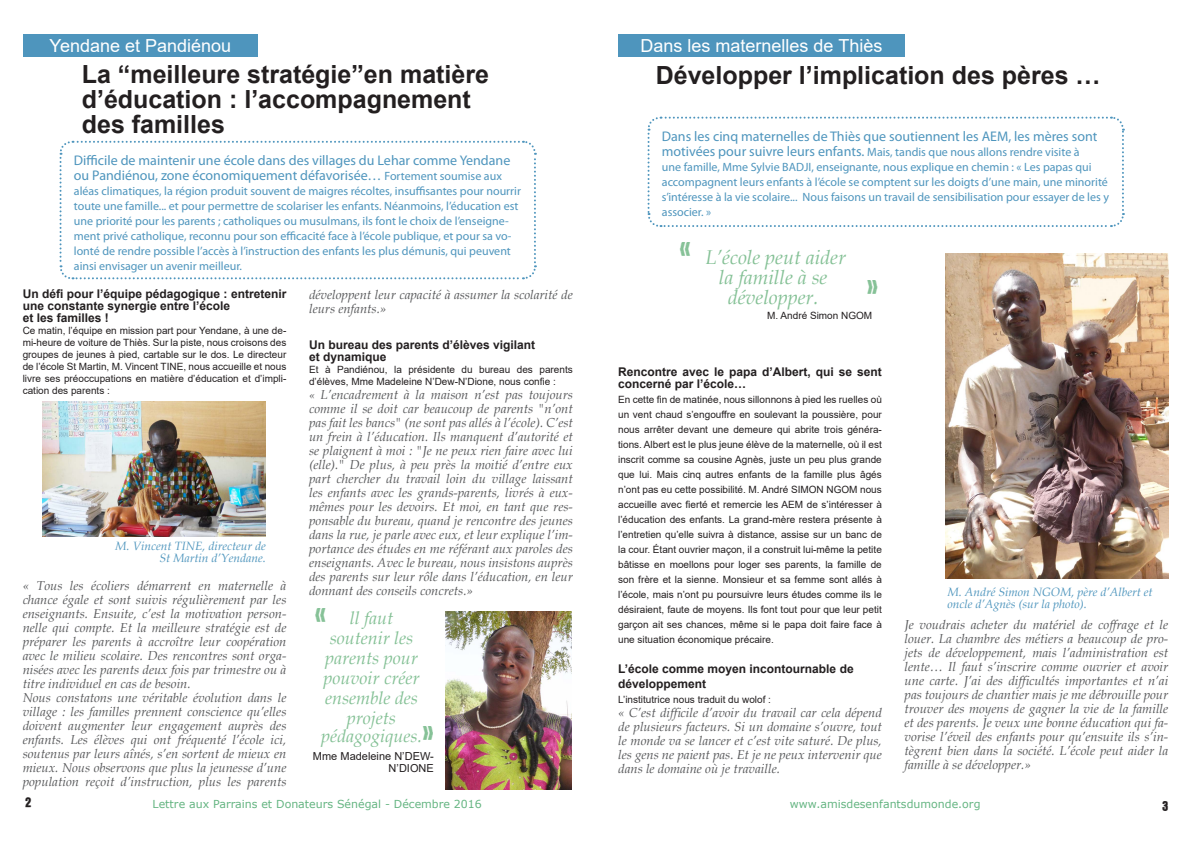
<style>
.page{position:relative;width:1191px;height:842px;background:#fff}
.page>*{position:absolute;margin:0;border:0;box-sizing:border-box;transform-origin:0 0}
.t1{font:30px "Victor";color:#85c196}
.t2{font:700 25px "Arial";color:#231f20}
.t3{font:italic 20px "Book Antiqua";color:#85c196}
.t4{font:italic 18px/20px "Book Antiqua";color:#85c196;text-align:center}
.t5{font:18px "Arial";color:#fff}
.t6{font:15px "Victor";color:#231f20}
.t7{font:14px/15px "Myriad Pro";color:#4e95bd}
.t8{font:italic 13px/14px "Book Antiqua";color:#57585a;text-align:justify}
.t9{font:12px/15px "Myriad Pro";color:#4e95bd}
.t10{font:700 12px/12px "Arial";color:#231f20}
.t11{font:italic 12px/12px "Book Antiqua";color:#4e95bd}
.t12{font:11px "Verdana";color:#65b582}
.t13{font:11px/12px "Arial";color:#231f20;text-align:right}
.t14{font:10px/15px "Arial";color:#231f20;text-align:justify}
.s1{font-size:12px}
.s2{font-size:14px}
</style>
<div class="page">
<div style="left:23px;top:34px;width:234px;height:22px;background:#4e95bd"></div>
<svg style="left:59px;top:140px;width:478px;height:140px"></svg>
<div style="left:618px;top:34px;width:286px;height:22px;background:#4e95bd"></div>
<svg style="left:647px;top:116px;width:478px;height:111px"></svg>
<img style="left:43px;top:402px;width:223px;height:134px">
<img style="left:945px;top:253px;width:223px;height:326px">
<img style="left:445px;top:611px;width:127px;height:179px">
<p class="t5" style="left:50px;top:33px;width:183px">Yendane et Pandiénou</p>
<p class="t2" style="left:82px;top:56px;width:409px">La “meilleure stratégie”en matière</p>
<p class="t2" style="left:82px;top:81px;width:390px">d’éducation : l’accompagnement</p>
<p class="t2" style="left:82px;top:106px;width:145px">des familles</p>
<p class="t7" style="left:74px;top:153px;width:438px">Difficile de maintenir une école dans des villages du Lehar comme Yendane ou Pandiénou, zone économiquement défavorisée… <span class="s1">Fortement soumise aux</span></p>
<p class="t9" style="left:74px;top:184px;width:448px">aléas climatiques, la région produit souvent de maigres récoltes, insuffisantes pour nourrir toute une famille... et pour permettre de scolariser les enfants. Néanmoins, l’éducation est une priorité pour les parents ; catholiques ou musulmans, ils font le choix de l’enseigne&shy;ment privé catholique, reconnu pour son efficacité face à l’école publique, et pour sa vo&shy;lonté de rendre possible l’accès à l’instruction des enfants les plus démunis, qui peuvent ainsi envisager un avenir meilleur.</p>
<p class="t10" style="left:23px;top:288px;width:265px">Un défi pour l’équipe pédagogique : entretenir une constante synergie entre l’école</p>
<p class="t10" style="left:23px;top:312px;width:88px">et les familles !</p>
<p class="t14" style="left:23px;top:324px;width:265px;line-height:12px">Ce matin, l’équipe en mission part pour Yendane, à une de&shy;mi-heure de voiture de Thiès. Sur la piste, nous croisons des groupes de jeunes à pied, cartable sur le dos. Le directeur de l’école St Martin, M. Vincent TINE, nous accueille et nous livre ses préoccupations en matière d’éducation et d’impli&shy;cation des parents :</p>
<p class="t11" style="left:115px;top:540px;width:152px">M. Vincent TINE, directeur de</p>
<p class="t11" style="left:159px;top:552px;width:108px">St Martin d’Yendane.</p>
<p class="t8" style="left:23px;top:578px;width:265px">« Tous les écoliers démarrent en maternelle à chance égale et sont suivis régulièrement par les enseignants. Ensuite, c’est la motivation person&shy;nelle qui compte. Et la meilleure stratégie est de préparer les parents à accroître leur coopération avec le milieu scolaire. Des rencontres sont orga&shy;nisées avec les parents deux fois par trimestre ou à titre individuel en cas de besoin.</p>
<p class="t8" style="left:23px;top:690px;width:265px">Nous constatons une véritable évolution dans le village : les familles prennent conscience qu’elles doivent augmenter leur engagement auprès des enfants. Les élèves qui ont fréquenté l’école ici, soutenus par leurs aînés, s’en sortent de mieux en mieux. Nous observons que plus la jeunesse d’une population reçoit d’instruction, plus les parents</p>
<p class="t8" style="left:309px;top:287px;width:265px">développent leur capacité à assumer la scolarité de leurs enfants.»</p>
<p class="t10" style="left:309px;top:338px;width:228px">Un bureau des parents d’élèves vigilant</p>
<p class="t10" style="left:309px;top:350px;width:79px">et dynamique</p>
<p class="t14" style="left:309px;top:363px;width:265px;line-height:12px">Et à Pandiénou, la présidente du bureau des parents d’élèves, Mme Madeleine N’Dew-N’Dione, nous confie :</p>
<p class="t8" style="left:309px;top:387px;width:265px"><span class="s1">«</span> L’encadrement à la maison n’est pas toujours comme il se doit car beaucoup de parents "n’ont pas fait les bancs" (ne sont pas allés à l’école). C’est un frein à l’éducation. Ils manquent d’autorité et se plaignent à moi : "Je ne peux rien faire avec lui (elle)." De plus, à peu près la moitié d’entre eux part chercher du travail loin du village laissant les enfants avec les grands-parents, livrés à eux&shy;mêmes pour les devoirs. Et moi, en tant que res&shy;ponsable du bureau, quand je rencontre des jeunes dans la rue, je parle avec eux, et leur explique l’im&shy;portance des études en me référant aux paroles des enseignants. Avec le bureau, nous insistons auprès des parents sur leur rôle dans l’éducation, en leur donnant des conseils concrets.»</p>
<p class="t1" style="left:315px;top:598px;width:13px">«</p>
<p class="t4" style="left:350px;top:607px;width:45px">ll faut</p>
<p class="t4" style="left:323px;top:627px;width:97px">soutenir les parents pour pouvoir créer ensemble des projets</p>
<p class="t4" style="left:321px;top:725px;width:102px">pédagogiques.</p>
<p class="t13" style="left:313px;top:750px;width:122px">Mme Madeleine N’DEW-<br>N’DIONE</p>
<p class="t6" style="left:25px;top:795px;width:8px">2</p>
<p class="t12" style="left:153px;top:796px;width:331px">Lettre aux Parrains et Donateurs Sénégal - Décembre 2016</p>
<p class="t5" style="left:640px;top:33px;width:243px">Dans les maternelles de Thiès</p>
<p class="t2" style="left:656px;top:58px;width:446px">Développer l’implication des pères …</p>
<p class="t7" style="left:662px;top:129px;width:437px">Dans les cinq maternelles de Thiès que soutiennent les AEM, les mères sont</p>
<p class="t9" style="left:662px;top:144px;width:448px"><span class="s2">motivées pour suivre leurs enfants.</span> Mais, tandis que nous allons rendre visite à<br>une famille, Mme Sylvie BADJI, enseignante, nous explique en chemin : « Les papas qui accompagnent leurs enfants à l’école se comptent sur les doigts d’une main, une minorité s’intéresse à la vie scolaire... Nous faisons un travail de sensibilisation pour essayer de les y associer. »</p>
<p class="t1" style="left:679px;top:233px;width:13px">«</p>
<p class="t3" style="left:705px;top:243px;width:142px">L’école peut aider</p>
<p class="t3" style="left:719px;top:263px;width:110px">la famille à se</p>
<p class="t3" style="left:728px;top:283px;width:92px">développer.</p>
<p class="t14" style="left:767px;top:308px;width:107px">M. André Simon NGOM</p>
<p class="t10" style="left:618px;top:366px;width:265px">Rencontre avec le papa d’Albert, qui se sent concerné par l’école…</p>
<p class="t14" style="left:618px;top:392px;width:265px">En cette fin de matinée, nous sillonnons à pied les ruelles où un vent chaud s’engouffre en soulevant la poussière, pour nous arrêter devant une demeure qui abrite trois généra&shy;tions. Albert est le plus jeune élève de la maternelle, où il est inscrit comme sa cousine Agnès, juste un peu plus grande que lui. Mais cinq autres enfants de la famille plus âgés n’ont pas eu cette possibilité. M. André SIMON NGOM nous accueille avec fierté et remercie les AEM de s’intéresser à l’éducation des enfants. La grand-mère restera présente à l’entretien qu’elle suivra à distance, assise sur un banc de la cour. Étant ouvrier maçon, il a construit lui-même la petite bâtisse en moellons pour loger ses parents, la famille de son frère et la sienne. Monsieur et sa femme sont allés à l’école, mais n’ont pu poursuivre leurs études comme ils le désiraient, faute de moyens. Ils font tout pour que leur petit garçon ait ses chances, même si le papa doit faire face à une situation économique précaire.</p>
<p class="t10" style="left:618px;top:663px;width:237px">L’école comme moyen incontournable de</p>
<p class="t10" style="left:618px;top:678px;width:90px">développement</p>
<p class="t14" style="left:618px;top:692px;width:154px">L’institutrice nous traduit du wolof :</p>
<p class="t8" style="left:618px;top:706px;width:265px">« C’est difficile d’avoir du travail car cela dépend de plusieurs facteurs. Si un domaine s’ouvre, tout le monde va se lancer et c’est vite saturé. De plus, les gens ne paient pas. Et je ne peux intervenir que dans le domaine où je travaille.</p>
<p class="t11" style="left:947px;top:586px;width:206px">M. André Simon NGOM, père d’Albert et oncle d’Agnès (sur la photo).</p>
<p class="t8" style="left:904px;top:617px;width:265px">Je voudrais acheter du matériel de coffrage et le louer. La chambre des métiers a beaucoup de pro&shy;jets de développement, mais l’administration est lente… Il faut s’inscrire comme ouvrier et avoir une carte. J’ai des difficultés importantes et n’ai pas toujours de chantier mais je me débrouille pour trouver des moyens de gagner la vie de la famille et des parents. Je veux une bonne éducation qui fa&shy;vorise l’éveil des enfants pour qu’ensuite ils s’in&shy;tègrent bien dans la société. L’école peut aider la famille à se développer.»</p>
<p class="t12" style="left:790px;top:796px;width:192px">www.amisdesenfantsdumonde.org</p>
<p class="t6" style="left:1162px;top:798px;width:8px">3</p>
</div>
